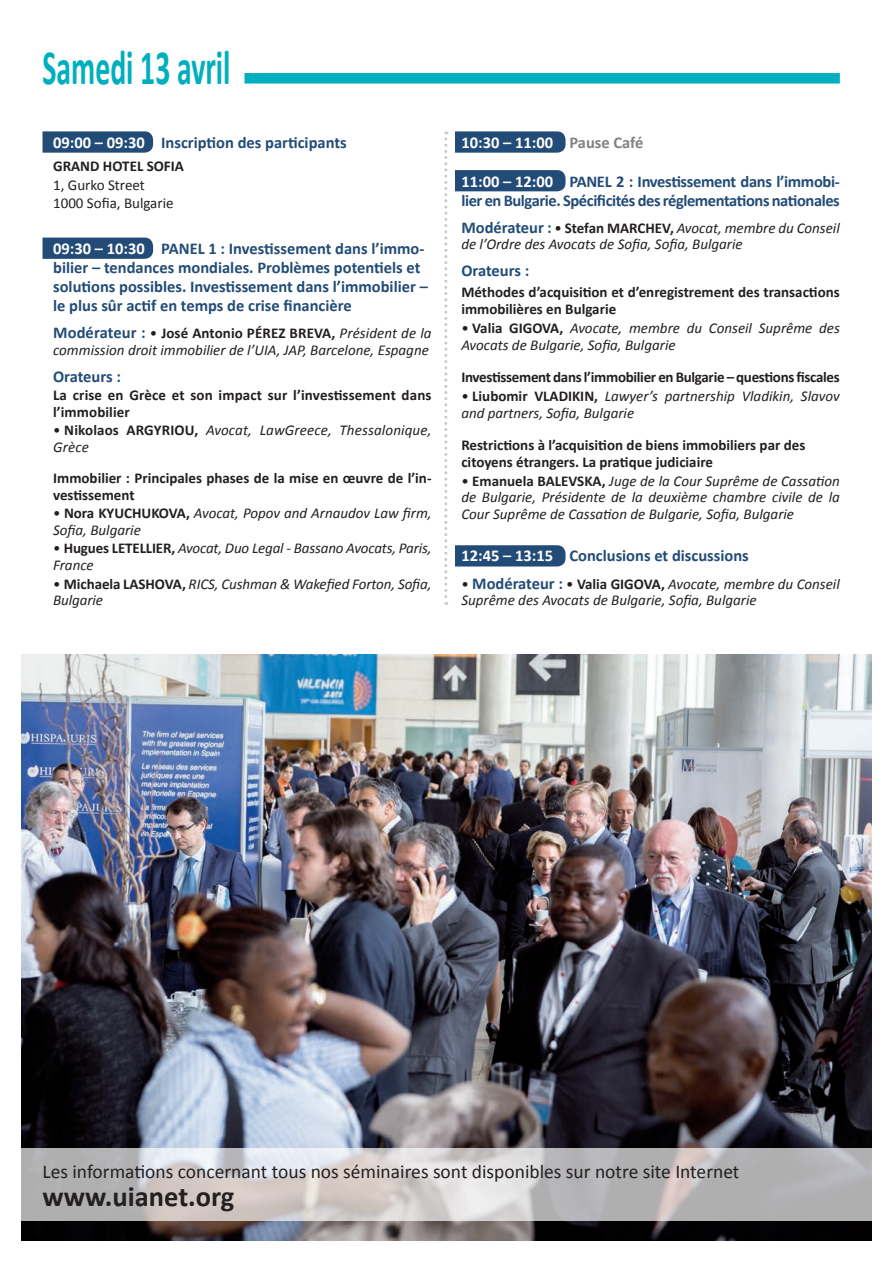
<style>
.page{position:relative;width:893px;height:1263px;background:#fff}
.page>*{position:absolute;margin:0;border:0;box-sizing:border-box;transform-origin:0 0}
.t1{font:700 49.5px "Calibri";color:#00afbe;scale:.6 1}
.t2{font:700 28.5px "Calibri";color:#231f20}
.t3{font:19.5px "Calibri";color:#231f20}
.t4{font:700 16.5px/19px "Calibri";color:#224c77}
.t5{font:700 16.5px/19px "Calibri";letter-spacing:-.025em;color:#224c77}
.t6{font:700 16.5px "Calibri";color:#fff}
.t7{font:italic 15px/16.5px "Calibri";color:#231f20}
.t8{font:700 15px/16.5px "Calibri";color:#231f20}
.t9{font:700 15px "Calibri";letter-spacing:-.02em;color:#231f20}
.t10{font:15px/18.6px "Calibri";color:#231f20}
.s1{color:#fff}
.s2{font-weight:700;font-style:normal;font-size:16.5px;color:#224c77}
.s3{font-style:normal}
.s4{font-weight:700;font-style:normal}
.s5{color:#808285}
</style>
<div class="page">
<div style="left:244px;top:73px;width:596px;height:11px;background:#00afbe"></div>
<img style="left:21px;top:655px;width:851px;height:586px">
<svg style="left:21px;top:1148px;width:851px;height:72px;background:#c5c2c3"></svg>
<div style="left:455px;top:545px;width:111px;height:21px;background:#224c77"></div>
<svg style="left:455px;top:131px;width:111px;height:22px;background:#2c547d"></svg>
<div style="left:455px;top:170px;width:111px;height:21px;background:#224c77"></div>
<svg style="left:43px;top:131px;width:110px;height:22px;background:#2b547d"></svg>
<div style="left:43px;top:238px;width:110px;height:21px;background:#224c77"></div>
<svg style="left:444px;top:131px;width:3px;height:474px"></svg>
<h1 class="t1" style="left:43px;top:37px;width:315px">Samedi 13 avril</h1>
<p class="t4" style="left:53px;top:132px;width:295px"><span class="s1">09:00 – 09:30</span> Inscription des participants</p>
<p class="t8" style="left:53px;top:157px;width:132px">GRAND HOTEL SOFIA</p>
<p class="t10" style="left:53px;top:175px;width:122px">1, Gurko Street<br>1000 Sofia, Bulgarie</p>
<p class="t4" style="left:53px;top:238px;width:376px"><span class="s1">09:30 – 10:30</span> PANEL 1 : Investissement dans l’immo&shy;bilier – tendances mondiales. Problèmes potentiels et solutions possibles. Investissement dans l’immobilier – le plus sûr actif en temps de crise financière</p>
<p class="t7" style="left:53px;top:324px;width:380px"><span class="s2">Modérateur :</span> <span class="s3">•</span> <span class="s4">José Antonio PÉREZ BREVA,</span> Président de la commission droit immobilier de l’UIA, JAP, Barcelone, Espagne</p>
<p class="t4" style="left:53px;top:366px;width:69px">Orateurs :</p>
<p class="t8" style="left:53px;top:386px;width:380px">La crise en Grèce et son impact sur l’investissement dans l’immobilier</p>
<p class="t7" style="left:53px;top:421px;width:380px"><span class="s3">•</span> <span class="s4">Nikolaos ARGYRIOU,</span> Avocat, LawGreece, Thessalonique,<br>Grèce</p>
<p class="t8" style="left:53px;top:469px;width:380px">Immobilier : Principales phases de la mise en œuvre de l’in&shy;vestissement</p>
<p class="t7" style="left:53px;top:504px;width:380px"><span class="s3">•</span> <span class="s4">Nora KYUCHUKOVA,</span> Avocat, Popov and Arnaudov Law firm,<br>Sofia, Bulgarie</p>
<p class="t7" style="left:53px;top:539px;width:380px"><span class="s3">•</span> <span class="s4">Hugues LETELLIER,</span> Avocat, Duo Legal - Bassano Avocats, Paris,<br>France</p>
<p class="t7" style="left:53px;top:575px;width:380px"><span class="s3">•</span> <span class="s4">Michaela LASHOVA,</span> RICS, Cushman &amp; Wakefied Forton, Sofia,<br>Bulgarie</p>
<p class="t6" style="left:461px;top:132px;width:184px">10:30 – 11:00 <span class="s5">Pause Café</span></p>
<p class="t5" style="left:461px;top:171px;width:380px"><span class="s1">11:00 – 12:00</span> PANEL 2 : Investissement dans l’immobi&shy;lier en Bulgarie. Spécificités des réglementations nationales</p>
<p class="t7" style="left:461px;top:219px;width:380px"><span class="s2">Modérateur :</span> <span class="s3">•</span> <span class="s4">Stefan MARCHEV,</span> Avocat, membre du Conseil de l’Ordre des Avocats de Sofia, Sofia, Bulgarie</p>
<p class="t4" style="left:461px;top:260px;width:69px">Orateurs :</p>
<p class="t8" style="left:461px;top:283px;width:380px">Méthodes d’acquisition et d’enregistrement des transactions immobilières en Bulgarie</p>
<p class="t7" style="left:461px;top:319px;width:380px"><span class="s3">•</span> <span class="s4">Valia GIGOVA,</span> Avocate, membre du Conseil Suprême des<br>Avocats de Bulgarie, Sofia, Bulgarie</p>
<p class="t9" style="left:461px;top:368px;width:380px">Investissement dans l’immobilier en Bulgarie – questions fiscales</p>
<p class="t7" style="left:461px;top:387px;width:380px"><span class="s3">•</span> <span class="s4">Liubomir VLADIKIN,</span> Lawyer’s partnership Vladikin, Slavov and partners, Sofia, Bulgarie</p>
<p class="t8" style="left:461px;top:436px;width:345px">Restrictions à l’acquisition de biens immobiliers par des citoyens étrangers. La pratique judiciaire</p>
<p class="t7" style="left:461px;top:471px;width:380px;text-align:justify"><span class="s3">•</span> <span class="s4">Emanuela BALEVSKA,</span> Juge de la Cour Suprême de Cassation de Bulgarie, Présidente de la deuxième chambre civile de la Cour Suprême de Cassation de Bulgarie, Sofia, Bulgarie</p>
<p class="t4" style="left:461px;top:546px;width:289px"><span class="s1">12:45 – 13:15</span> Conclusions et discussions</p>
<p class="t7" style="left:461px;top:575px;width:380px"><span class="s3">•</span> <span class="s2">Modérateur :</span> <span class="s3">•</span> <span class="s4">Valia GIGOVA,</span> Avocate, membre du Conseil<br>Suprême des Avocats de Bulgarie, Sofia, Bulgarie</p>
<h3 class="t3" style="left:43px;top:1159px;width:698px">Les informations concernant tous nos séminaires sont disponibles sur notre site Internet</h3>
<h2 class="t2" style="left:43px;top:1179px;width:193px">www.uianet.org</h2>
</div>
